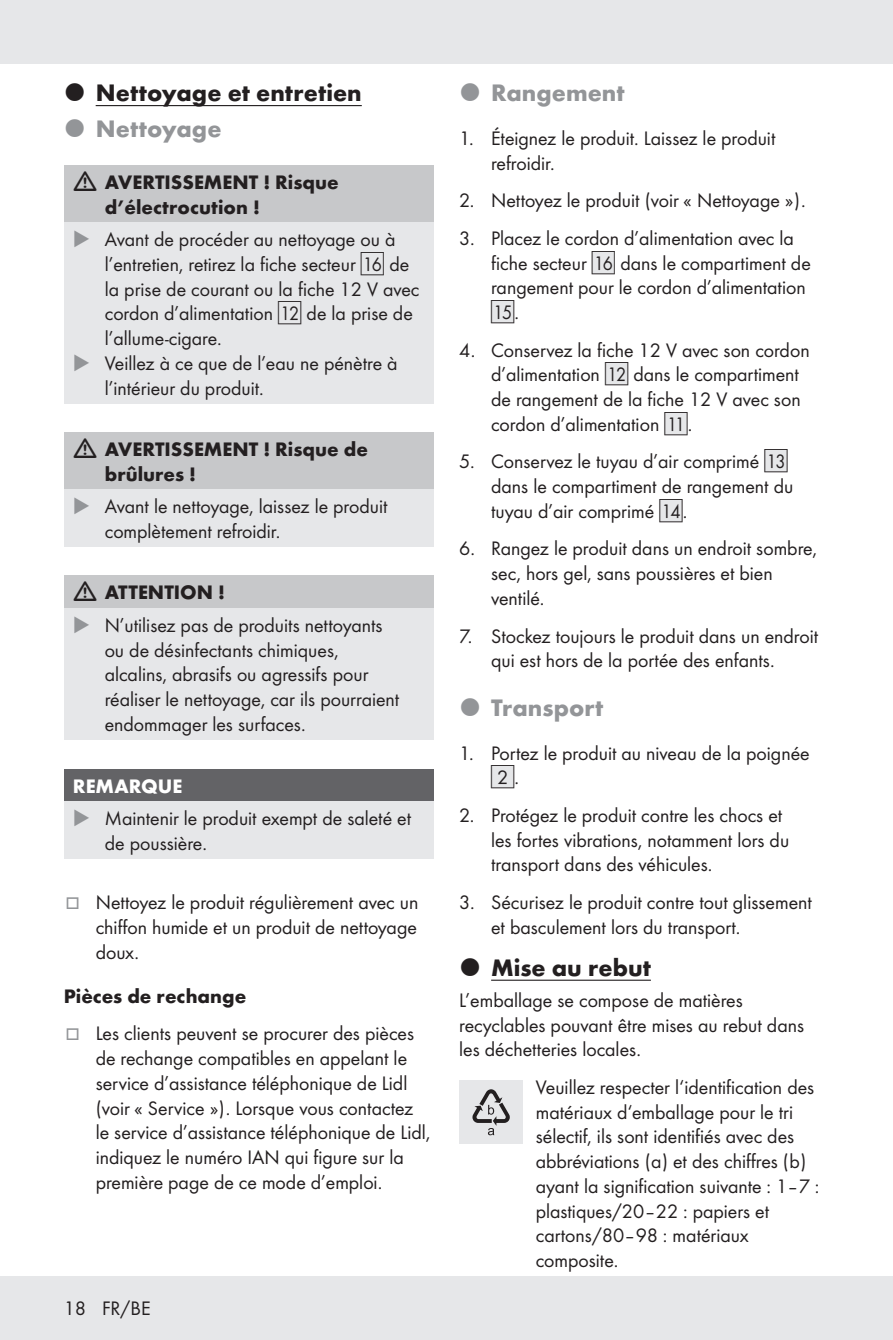
<style>
.page{position:relative;width:893px;height:1340px;background:#fff}
.page>*{position:absolute;margin:0;border:0;box-sizing:border-box;transform-origin:0 0}
.t1{font:700 24.75px "Futura";letter-spacing:.005em;color:#231f20}
.t2{font:700 24.75px "Futura";color:#939598}
.Body_SB{font:20.25px/24.8px "Futura Boo";color:#231f20}
.Headline-03_SB{font:700 20.25px/24.8px "Futura";color:#231f20}
.Body{font:20.25px/24.8px "Futura Boo";color:#231f20}
.Body-2{font:700 20.25px "Futura";color:#fff}
.t3{font:17.78px "IMP Lidl Num Box";color:#231f20}
.s1{color:#939598}
.s2{font-family:"IMP Lidl Num Box";font-size:17.78px;color:#e6e7e9}
.s3{font-family:"IMP Lidl Num Box";font-size:17.78px}
.s4{color:#e6e7e9}
.s5{font-family:"Futura Boo";font-size:20.25px}
</style>
<div class="page">
<div style="left:0;top:1276px;width:893px;height:63px;background:#e6e7e9"></div>
<div style="left:0;top:0;width:893px;height:64px;background:#e6e7e9"></div>
<hr style="left:96px;top:105px;width:266px;height:1px;background:#231f20">
<div style="left:64px;top:165px;width:370px;height:57px;background:#c7c8ca"></div>
<div style="left:64px;top:222px;width:370px;height:182px;background:#e6e7e9"></div>
<div style="left:64px;top:432px;width:370px;height:57px;background:#c7c8ca"></div>
<div style="left:64px;top:489px;width:370px;height:58px;background:#e6e7e9"></div>
<div style="left:64px;top:575px;width:370px;height:33px;background:#c7c8ca"></div>
<div style="left:64px;top:608px;width:370px;height:132px;background:#e6e7e9"></div>
<div style="left:64px;top:768px;width:370px;height:33px;background:#636366"></div>
<div style="left:64px;top:801px;width:370px;height:58px;background:#e6e7e9"></div>
<hr style="left:491px;top:979px;width:160px;height:1px;background:#231f20">
<div style="left:459px;top:1080px;width:64px;height:64px;background:#e6e7e9"></div>
<svg style="left:472px;top:1089px;width:38px;height:46px"></svg>
<p class="t1" style="left:96px;top:75px;width:268px">Nettoyage et entretien</p>
<p class="t2" style="left:96px;top:110px;width:127px">Nettoyage</p>
<p class="Headline-03_SB" style="left:105px;top:168px;width:236px">AVERTISSEMENT ! Risque d’électrocution !</p>
<p class="Body_SB" style="left:105px;top:226px;width:316px;text-indent:-32px"><span class="s1">◆</span> Avant de procéder au nettoyage ou à l’entretien, retirez la fiche secteur <span class="s2">[</span><span class="s3">16]</span> de la prise de courant ou la fiche 12 V avec cordon d’alimentation <span class="s2">[</span><span class="s3">12]</span> de la prise de l’allume-cigare.</p>
<p class="Body_SB" style="left:105px;top:350px;width:294px;text-indent:-32px"><span class="s1">◆</span> Veillez à ce que de l’eau ne pénètre à l’intérieur du produit.</p>
<p class="Headline-03_SB" style="left:105px;top:435px;width:265px">AVERTISSEMENT ! Risque de brûlures !</p>
<p class="Body_SB" style="left:105px;top:493px;width:284px;text-indent:-32px"><span class="s1">◆</span> Avant le nettoyage, laissez le produit complètement refroidir.</p>
<p class="Headline-03_SB" style="left:105px;top:578px;width:122px">ATTENTION !</p>
<p class="Body_SB" style="left:105px;top:611px;width:296px;text-indent:-32px"><span class="s1">◆</span> N’utilisez pas de produits nettoyants ou de désinfectants chimiques, alcalins, abrasifs ou agressifs pour réaliser le nettoyage, car ils pourraient endommager les surfaces.</p>
<p class="Body-2" style="left:73px;top:771px;width:111px">REMARQUE</p>
<p class="Body_SB" style="left:105px;top:805px;width:308px;text-indent:-32px"><span class="s1">◆</span> Maintenir le produit exempt de saleté et de poussière.</p>
<p class="Body_SB" style="left:96px;top:889px;width:324px;text-align:justify;text-indent:-30px"><span class="s1">□</span> Nettoyez le produit régulièrement avec un chiffon humide et un produit de nettoyage doux.</p>
<p class="Headline-03_SB" style="left:64px;top:982px;width:184px">Pièces de rechange</p>
<p class="Body_SB" style="left:96px;top:1020px;width:336px;text-indent:-30px"><span class="s1">□</span> Les clients peuvent se procurer des pièces de rechange compatibles en appelant le service d’assistance téléphonique de Lidl (voir « Service »). Lorsque vous contactez le service d’assistance téléphonique de Lidl, indiquez le numéro IAN qui figure sur la première page de ce mode d’emploi.</p>
<p class="Body_SB" style="left:64px;top:1295px;width:88px">18 FR/BE</p>
<p class="t2" style="left:491px;top:75px;width:135px">Rangement</p>
<p class="Body_SB" style="left:491px;top:125px;width:286px;text-indent:-32px">1. Éteignez le produit. Laissez le produit refroidir.</p>
<p class="Body_SB" style="left:459px;top:187px;width:345px">2. Nettoyez le produit (voir « Nettoyage »).</p>
<p class="Body_SB" style="left:491px;top:225px;width:321px;text-indent:-32px">3. Placez le cordon d’alimentation avec la fiche secteur <span class="s2">[</span><span class="s3">16]</span> dans le compartiment de rangement pour le cordon d’alimentation</p>
<p class="t3" style="left:491px;top:300px;width:27px"><span class="s4">[</span>15]<span class="s5">.</span></p>
<p class="Body_SB" style="left:491px;top:336px;width:320px;text-indent:-32px">4. Conservez la fiche 12 V avec son cordon d’alimentation <span class="s2">[</span><span class="s3">12]</span> dans le compartiment de rangement de la fiche 12 V avec son cordon d’alimentation <span class="s2">[</span><span class="s3">11]</span>.</p>
<p class="Body_SB" style="left:491px;top:448px;width:304px;text-indent:-32px">5. Conservez le tuyau d’air comprimé <span class="s2">[</span><span class="s3">13] </span>dans le compartiment de rangement du tuyau d’air comprimé <span class="s2">[</span><span class="s3">14]</span>.</p>
<p class="Body_SB" style="left:491px;top:535px;width:327px;text-indent:-32px">6. Rangez le produit dans un endroit sombre, sec, hors gel, sans poussières et bien ventilé.</p>
<p class="Body_SB" style="left:491px;top:622px;width:328px;text-indent:-32px">7. Stockez toujours le produit dans un endroit qui est hors de la portée des enfants.</p>
<p class="t2" style="left:491px;top:689px;width:114px">Transport</p>
<p class="Body_SB" style="left:459px;top:739px;width:352px">1. Portez le produit au niveau de la poignée</p>
<p class="t3" style="left:491px;top:765px;width:27px"><span class="s4">[</span>2]<span class="s5">.</span></p>
<p class="Body_SB" style="left:491px;top:801px;width:300px;text-indent:-32px">2. Protégez le produit contre les chocs et les fortes vibrations, notamment lors du transport dans des véhicules.</p>
<p class="Body_SB" style="left:491px;top:888px;width:322px;text-indent:-32px">3. Sécurisez le produit contre tout glissement et basculement lors du transport.</p>
<p class="t1" style="left:491px;top:949px;width:161px">Mise au rebut</p>
<p class="Body" style="left:459px;top:986px;width:346px">L’emballage se compose de matières recyclables pouvant être mises au rebut dans les déchetteries locales.</p>
<p class="Body_SB" style="left:536px;top:1073px;width:285px">Veuillez respecter l‘identification des matériaux d‘emballage pour le tri sélectif, ils sont identifiés avec des abbréviations (a) et des chiffres (b) ayant la signification suivante : 1–7 : plastiques/20–22 : papiers et cartons/80–98 : matériaux composite.</p>
</div>
